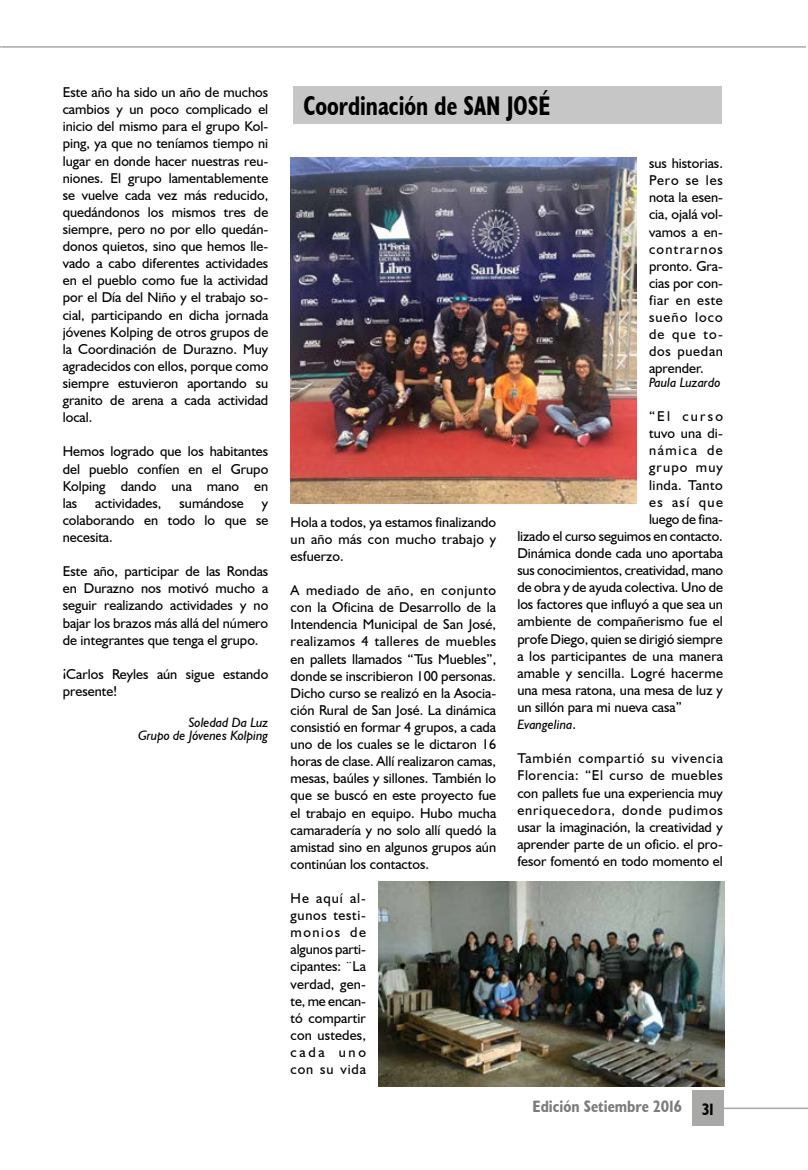
<style>
.page{position:relative;width:808px;height:1170px;background:#fff}
.page>*{position:absolute;margin:0;border:0;box-sizing:border-box;transform-origin:0 0}
.t1{font:700 condensed 27px "Humanist 521 BT";color:#000;scale:.9 1}
.t2{font:700 condensed 16.5px "Humanist 521 BT";color:#7c7b7b}
.t3{font:14.25px/17.1px "Humanist 521 BT";color:#000;text-align:justify}
.t4{font:14.25px "Humanist 521 BT";letter-spacing:.02em;color:#000}
.t5{font:14.25px "Humanist 521 BT";letter-spacing:.035em;color:#000}
.t6{font:14.25px "Humanist 521 BT";letter-spacing:.11em;color:#000}
.t7{font:14.25px "Humanist 521 BT";letter-spacing:.085em;color:#000}
.t8{font:italic 13.5px/13.5px "Humanist 521 BT";color:#000;text-align:right}
.s1{font-style:normal;font-size:14.25px}
.s2{color:#000}
</style>
<div class="page">
<div style="left:692px;top:1090px;width:32px;height:36px;background:#a8a8a7"></div>
<hr style="left:2px;top:46px;width:804px;height:2px;background:#a8a8a7">
<hr style="left:717px;top:1107px;width:91px;height:1px;background:#a8a8a7">
<div style="left:293px;top:86px;width:428px;height:38px;background:#c6c6c6"></div>
<img style="left:291px;top:157px;width:345px;height:346px">
<img style="left:379px;top:881px;width:345px;height:205px">
<p class="t3" style="left:63px;top:83px;width:207px">Este año ha sido un año de muchos cambios y un poco complicado el inicio del mismo para el grupo Kol&shy;ping, ya que no teníamos tiempo ni lugar en donde hacer nuestras reu&shy;niones. El grupo lamentablemente se vuelve cada vez más reducido, quedándonos los mismos tres de siempre, pero no por ello quedán&shy;donos quietos, sino que hemos lle&shy;vado a cabo diferentes actividades en el pueblo como fue la actividad por el Día del Niño y el trabajo so&shy;cial, participando en dicha jornada jóvenes Kolping de otros grupos de la Coordinación de Durazno. Muy agradecidos con ellos, porque como siempre estuvieron aportando su granito de arena a cada actividad local.</p>
<p class="t3" style="left:63px;top:443px;width:207px">Hemos logrado que los habitantes del pueblo confíen en el Grupo Kolping dando una mano en las</p>
<p class="t3" style="left:95px;top:494px;width:68px">actividades,</p>
<p class="t3" style="left:180px;top:494px;width:66px">sumándose</p>
<p class="t3" style="left:63px;top:494px;width:207px;text-indent:199px">y colaborando en todo lo que se necesita.</p>
<p class="t3" style="left:63px;top:562px;width:207px">Este año, participar de las Rondas en Durazno nos motivó mucho a seguir realizando actividades y no bajar los brazos más allá del número de integrantes que tenga el grupo.</p>
<p class="t3" style="left:63px;top:665px;width:207px">¡Carlos Reyles aún sigue estando presente!</p>
<p class="t8" style="left:138px;top:715px;width:132px">Soledad Da Luz<br>Grupo de Jóvenes Kolping</p>
<h1 class="t1" style="left:303px;top:89px;width:276px">Coordinación de SAN JOSÉ</h1>
<p class="t3" style="left:291px;top:513px;width:207px">Hola a todos, ya estamos finalizando un año más con mucho trabajo y esfuerzo.</p>
<p class="t3" style="left:291px;top:581px;width:207px">A mediado de año, en conjunto con la Oficina de Desarrollo de la Intendencia Municipal de San José, realizamos 4 talleres de muebles en pallets llamados “Tus Muebles”, donde se inscribieron 100 personas.<br>Dicho curso se realizó en la Asocia&shy;ción Rural de San José. La dinámica consistió en formar 4 grupos, a cada uno de los cuales se le dictaron 16 horas de clase. Allí realizaron camas, mesas, baúles y sillones. También lo que se buscó en este proyecto fue el trabajo en equipo. Hubo mucha camaradería y no solo allí quedó la amistad sino en algunos grupos aún continúan los contactos.</p>
<p class="t3" style="left:291px;top:889px;width:77px">He aquí al&shy;gunos testi&shy;monios de algunos parti&shy;cipantes: ¨La verdad, gen&shy;te, me encan&shy;tó compartir con ustedes, cada uno con su vida</p>
<p class="t3" style="left:649px;top:154px;width:75px">sus historias.<br>Pero se les nota la esen&shy;cia, ojalá vol&shy;vamos a en&shy;contrarnos pronto. Gra&shy;cias por con&shy;fiar en este sueño loco de que to&shy;dos puedan aprender.</p>
<p class="t8" style="left:649px;top:375px;width:73px">Paula Luzardo</p>
<p class="t3" style="left:649px;top:407px;width:75px">“El curso</p>
<p class="t3" style="left:649px;top:424px;width:75px">tuvo una di-</p>
<p class="t6" style="left:649px;top:441px;width:75px">námica de</p>
<p class="t7" style="left:649px;top:459px;width:75px">grupo muy</p>
<p class="t5" style="left:649px;top:476px;width:75px">linda. Tanto</p>
<p class="t3" style="left:649px;top:493px;width:75px">es así que</p>
<p class="t3" style="left:649px;top:510px;width:75px">luego de fina-</p>
<p class="t3" style="left:517px;top:527px;width:207px">lizado el curso seguimos en contacto.</p>
<p class="t3" style="left:517px;top:544px;width:207px">Dinámica donde cada uno aportaba</p>
<p class="t3" style="left:517px;top:561px;width:207px">sus conocimientos, creatividad, mano</p>
<p class="t3" style="left:517px;top:578px;width:207px">de obra y de ayuda colectiva. Uno de</p>
<p class="t3" style="left:517px;top:595px;width:207px">los factores que influyó a que sea un</p>
<p class="t3" style="left:517px;top:612px;width:207px">ambiente de compañerismo fue el</p>
<p class="t3" style="left:517px;top:629px;width:207px">profe Diego, quien se dirigió siempre</p>
<p class="t3" style="left:517px;top:647px;width:207px">a los participantes de una manera</p>
<p class="t4" style="left:517px;top:664px;width:207px">amable y sencilla. Logré hacerme</p>
<p class="t3" style="left:517px;top:681px;width:207px">una mesa ratona, una mesa de luz y</p>
<p class="t3" style="left:517px;top:698px;width:166px">un sillón para mi nueva casa”</p>
<p class="t8" style="left:517px;top:717px;width:60px">Evangelina<span class="s1">.</span></p>
<p class="t3" style="left:517px;top:749px;width:207px">También compartió su vivencia Florencia: “El curso de muebles con pallets fue una experiencia muy enriquecedora, donde pudimos usar la imaginación, la creatividad y aprender parte de un oficio. el pro&shy;fesor fomentó en todo momento el</p>
<p class="t2" style="left:532px;top:1096px;width:183px">Edición Setiembre 2016 <span class="s2">31</span></p>
</div>
